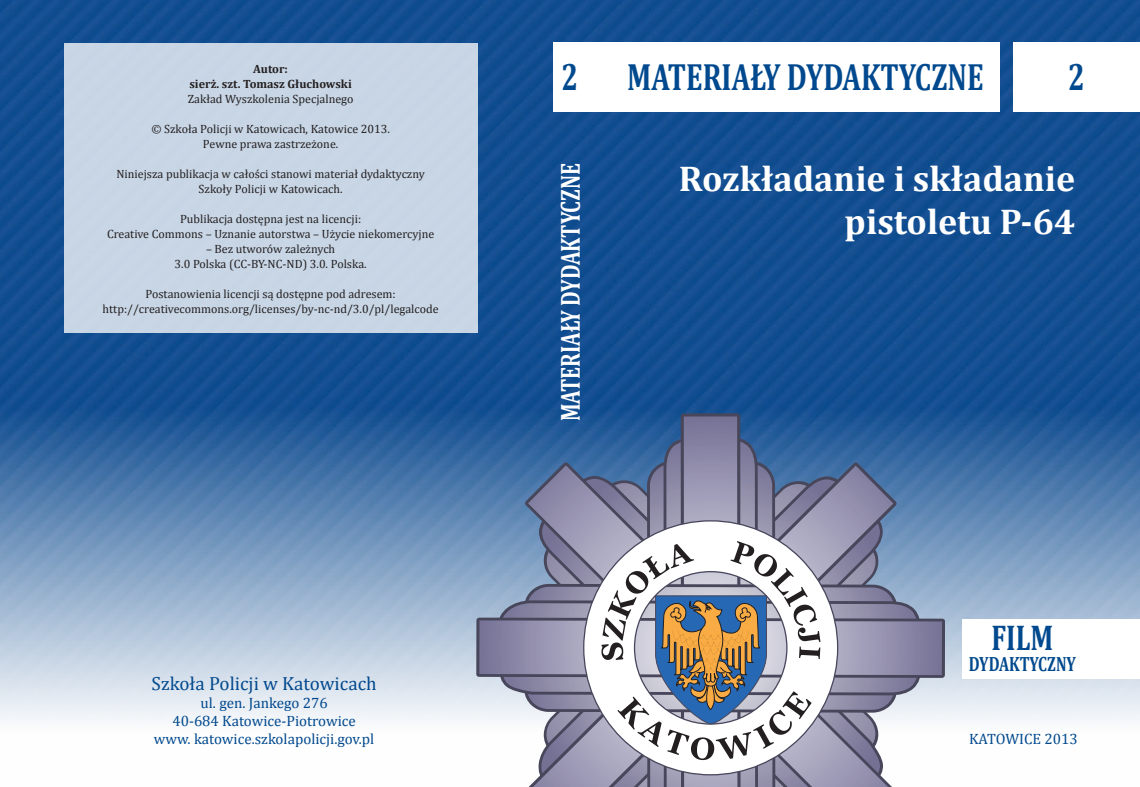
<style>
.page{position:relative;width:1140px;height:787px;background:#fff}
.page>*{position:absolute;margin:0;border:0;box-sizing:border-box;transform-origin:0 0}
.t1{font:700 38.25px "Cambria";color:#01498e;scale:.75 1}
.t2{font:700 36px/43.2px "Cambria";color:#fff;text-align:right}
.t3{font:700 36px "Cambria";color:#01498e;scale:.75 1}
.t4{font:700 27.75px "Cambria";color:#fff;scale:.75 1}
.t5{font:700 20.7px "Cambria";color:#01498e;scale:.75 1}
.t6{font:19.05px "Cambria";color:#01498e}
.t7{font:15px "Cambria";color:#01498e}
.t8{font:12px "Cambria";color:#231f20}
.t9{font:700 12px "Cambria";color:#231f20}
</style>
<div class="page">
<img style="left:0;top:0;width:1140px;height:721px">
<div style="left:553px;top:43px;width:446px;height:69px;background:#fff"></div>
<div style="left:1014px;top:43px;width:126px;height:69px;background:#fff"></div>
<div style="left:962px;top:619px;width:178px;height:59px;background:#fff"></div>
<svg style="left:476px;top:413px;width:469px;height:374px"></svg>
<div style="left:64px;top:43px;width:413px;height:289px;background:#c8d6e5"></div>
<p class="t9" style="left:253px;top:61px;width:36px">Autor:</p>
<p class="t9" style="left:189px;top:76px;width:164px">sierż. szt. Tomasz Głuchowski</p>
<p class="t8" style="left:188px;top:92px;width:167px">Zakład Wyszkolenia Specjalnego</p>
<p class="t8" style="left:151px;top:122px;width:240px">© Szkoła Policji w Katowicach, Katowice 2013.</p>
<p class="t8" style="left:203px;top:137px;width:137px">Pewne prawa zastrzeżone.</p>
<p class="t8" style="left:116px;top:167px;width:310px">Niniejsza publikacja w całości stanowi materiał dydaktyczny</p>
<p class="t8" style="left:199px;top:182px;width:146px">Szkoły Policji w Katowicach.</p>
<p class="t8" style="left:180px;top:212px;width:183px">Publikacja dostępna jest na licencji:</p>
<p class="t8" style="left:107px;top:227px;width:329px">Creative Commons – Uznanie autorstwa – Użycie niekomercyjne</p>
<p class="t8" style="left:206px;top:242px;width:131px">– Bez utworów zależnych</p>
<p class="t8" style="left:175px;top:257px;width:193px">3.0 Polska (CC-BY-NC-ND) 3.0. Polska.</p>
<p class="t8" style="left:145px;top:287px;width:252px">Postanowienia licencji są dostępne pod adresem:</p>
<p class="t8" style="left:103px;top:302px;width:337px">http://creativecommons.org/licenses/by-nc-nd/3.0/pl/legalcode</p>
<p class="t6" style="left:152px;top:672px;width:226px">Szkoła Policji w Katowicach</p>
<p class="t7" style="left:201px;top:693px;width:129px">ul. gen. Jankego 276</p>
<p class="t7" style="left:172px;top:711px;width:185px">40-684 Katowice-Piotrowice</p>
<p class="t7" style="left:154px;top:729px;width:222px">www. katowice.szkolapolicji.gov.pl</p>
<p class="t1" style="left:627px;top:50px;width:477px">MATERIAŁY DYDAKTYCZNE</p>
<p class="t1" style="left:561px;top:50px;width:24px">2</p>
<p class="t1" style="left:1068px;top:50px;width:24px">2</p>
<p class="t4" style="left:551px;top:421px;width:346px;rotate:-90deg">MATERIAŁY DYDAKTYCZNE</p>
<p class="t2" style="left:679px;top:156px;width:398px">Rozkładanie i składanie pistoletu P-64</p>
<p class="t3" style="left:991px;top:612px;width:84px">FILM</p>
<p class="t5" style="left:968px;top:649px;width:144px">DYDAKTYCZNY</p>
<p class="t7" style="left:969px;top:729px;width:110px">KATOWICE 2013</p>
</div>
